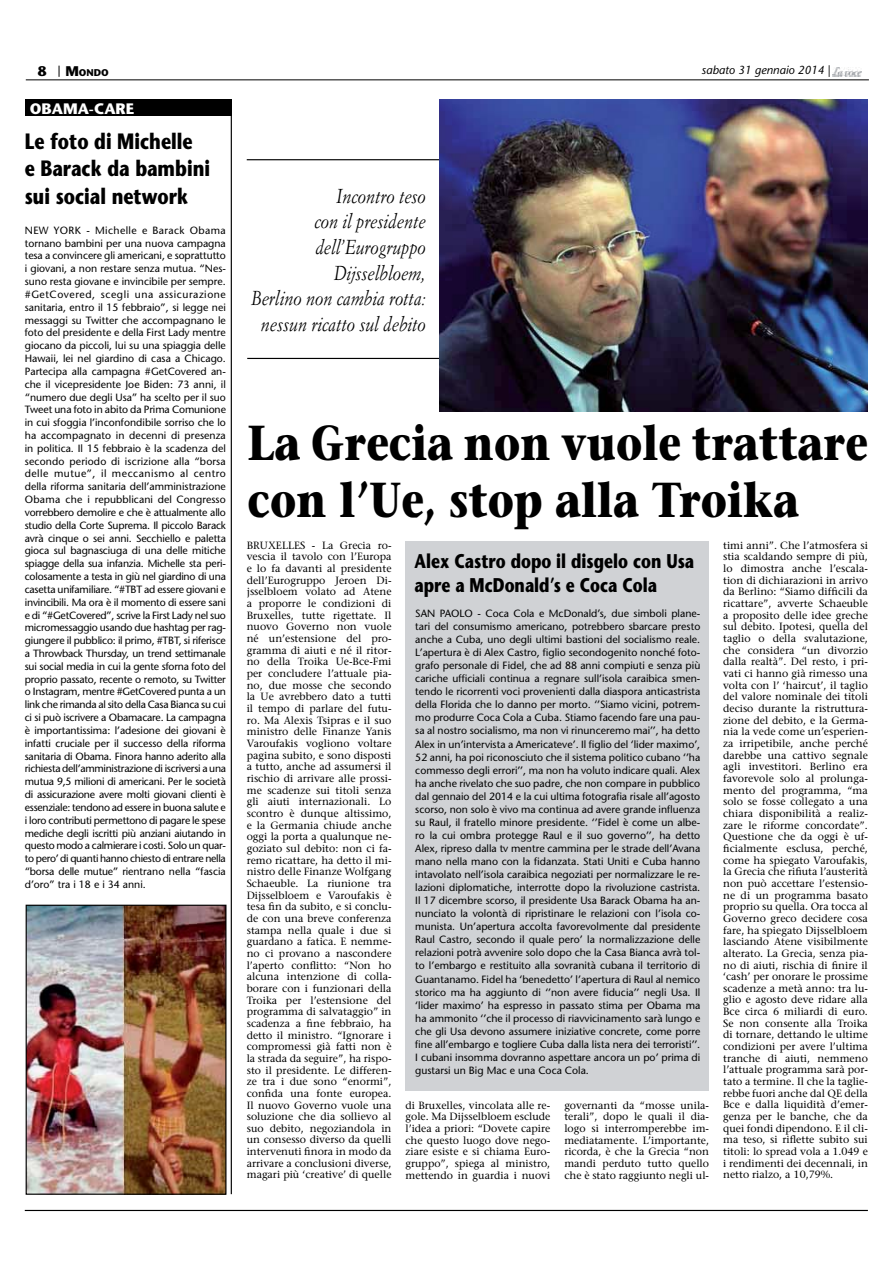
<style>
.page{position:relative;width:893px;height:1263px;background:#fff}
.page>*{position:absolute;margin:0;border:0;box-sizing:border-box;transform-origin:0 0}
.t1{font:700 49.05px/57.2px "Stone Serif";color:#000;scale:.83 1}
.t2{font:700 22.2px/28px "Stone Sans";color:#000;scale:.8 1}
.t3{font:italic 19.8px/25.7px "Simoncini Garamond";color:#000;text-align:right;scale:.86 1}
.t4{font:700 19.8px/24.5px "Stone Sans";color:#000;scale:.79 1}
.t5{font:700 15.15px "Stone Sans";color:#fff}
.t6{font:700 13.95px "Stone Sans";color:#000}
.t7{font:italic 11.7px "Stone Sans";color:#000}
.t8{font:10.5px/12.9px "Stone Sans";color:#000;text-align:justify}
.t9{font:10.5px/11.7px "Stone Serif";color:#000;text-align:justify}
.t10{font:700 9.75px "Stone Sans";color:#000}
.s1{font-size:13.95px}
.s2{font-style:normal}
</style>
<div class="page">
<hr style="left:247px;top:159px;width:620px;height:1px;background:#000">
<hr style="left:247px;top:358px;width:621px;height:1px;background:#000">
<hr style="left:25px;top:1210px;width:843px;height:1px;background:#000">
<div style="left:25px;top:99px;width:206px;height:17px;background:#000"></div>
<hr style="left:231px;top:100px;width:1px;height:1094px;background:#000">
<img style="left:440px;top:99px;width:428px;height:313px">
<div style="left:405px;top:541px;width:304px;height:550px;background:#d0d2d5"></div>
<img style="left:28px;top:907px;width:196px;height:286px">
<div style="left:26px;top:905px;width:200px;height:290px;border:1px solid #000"></div>
<hr style="left:26px;top:80px;width:843px;height:1px;background:#000">
<img style="left:832px;top:67px;width:29px;height:10px">
<h3 class="t6" style="left:38px;top:66px;width:10px">8</h3>
<p class="t10" style="left:65px;top:69px;width:45px"><span class="s1">M</span>ONDO</p>
<p class="t7" style="left:701px;top:66px;width:131px">sabato 31 gennaio 2014 <span class="s2">|</span></p>
<h3 class="t5" style="left:30px;top:103px;width:106px">OBAMA-CARE</h3>
<h2 class="t2" style="left:25px;top:129px;width:233px">Le foto di Michelle<br>e Barack da bambini sui social network</h2>
<p class="t8" style="left:25px;top:225px;width:203px">NEW YORK - Michelle e Barack Obama tornano bambini per una nuova campagna tesa a convincere gli americani, e soprattutto i giovani, a non restare senza mutua. “Nes&shy;suno resta giovane e invincibile per sempre. #GetCovered, scegli una assicurazione sanitaria, entro il 15 febbraio”, si legge nei messaggi su Twitter che accompagnano le foto del presidente e della First Lady mentre giocano da piccoli, lui su una spiaggia delle Hawaii, lei nel giardino di casa a Chicago.<br>Partecipa alla campagna #GetCovered an&shy;che il vicepresidente Joe Biden: 73 anni, il “numero due degli Usa” ha scelto per il suo Tweet una foto in abito da Prima Comunione in cui sfoggia l’inconfondibile sorriso che lo ha accompagnato in decenni di presenza in politica. Il 15 febbraio è la scadenza del secondo periodo di iscrizione alla “borsa delle mutue”, il meccanismo al centro della riforma sanitaria dell’amministrazione Obama che i repubblicani del Congresso vorrebbero demolire e che è attualmente allo studio della Corte Suprema. Il piccolo Barack avrà cinque o sei anni. Secchiello e paletta gioca sul bagnasciuga di una delle mitiche spiagge della sua infanzia. Michelle sta peri&shy;colosamente a testa in giù nel giardino di una casetta unifamiliare. “#TBT ad essere giovani e invincibili. Ma ora è il momento di essere sani e di “#GetCovered”, scrive la First Lady nel suo micromessaggio usando due hashtag per rag&shy;giungere il pubblico: il primo, #TBT, si riferisce a Throwback Thursday, un trend settimanale sui social media in cui la gente sforna foto del proprio passato, recente o remoto, su Twitter o Instagram, mentre #GetCovered punta a un link che rimanda al sito della Casa Bianca su cui ci si può iscrivere a Obamacare. La campagna è importantissima: l’adesione dei giovani è infatti cruciale per il successo della riforma sanitaria di Obama. Finora hanno aderito alla richiesta dell’amministrazione di iscriversi a una mutua 9,5 milioni di americani. Per le società di assicurazione avere molti giovani clienti è essenziale: tendono ad essere in buona salute e i loro contributi permettono di pagare le spese mediche degli iscritti più anziani aiutando in questo modo a calmierare i costi. Solo un quar&shy;to pero’ di quanti hanno chiesto di entrare nella “borsa delle mutue” rientrano nella “fascia d’oro” tra i 18 e i 34 anni.</p>
<h3 class="t3" style="left:252px;top:185px;width:204px">Incontro teso<br>con il presidente dell’Eurogruppo<br>Dijsselbloem,<br>Berlino non cambia rotta: nessun ricatto sul debito</h3>
<h1 class="t1" style="left:248px;top:419px;width:749px">La Grecia non vuole trattare con l’Ue, stop alla Troika</h1>
<p class="t9" style="left:247px;top:540px;width:146px">BRUXELLES - La Grecia ro&shy;vescia il tavolo con l’Europa e lo fa davanti al presidente dell’Eurogruppo Jeroen Di&shy;jsselbloem volato ad Atene a proporre le condizioni di Bruxelles, tutte rigettate. Il nuovo Governo non vuole né un’estensione del pro&shy;gramma di aiuti e né il ritor&shy;no della Troika Ue-Bce-Fmi per concludere l’attuale pia&shy;no, due mosse che secondo la Ue avrebbero dato a tutti il tempo di parlare del futu&shy;ro. Ma Alexis Tsipras e il suo ministro delle Finanze Yanis Varoufakis vogliono voltare pagina subito, e sono disposti a tutto, anche ad assumersi il rischio di arrivare alle prossi&shy;me scadenze sui titoli senza gli aiuti internazionali. Lo scontro è dunque altissimo, e la Germania chiude anche oggi la porta a qualunque ne&shy;goziato sul debito: non ci fa&shy;remo ricattare, ha detto il mi&shy;nistro delle Finanze Wolfgang Schaeuble. La riunione tra Dijsselbloem e Varoufakis è tesa fin da subito, e si conclu&shy;de con una breve conferenza stampa nella quale i due si guardano a fatica. E nemme&shy;no ci provano a nascondere l’aperto conflitto: “Non ho alcuna intenzione di colla&shy;borare con i funzionari della Troika per l’estensione del programma di salvataggio” in scadenza a fine febbraio, ha detto il ministro. “Ignorare i compromessi già fatti non è la strada da seguire”, ha rispo&shy;sto il presidente. Le differen&shy;ze tra i due sono “enormi”, confida una fonte europea.<br>Il nuovo Governo vuole una soluzione che dia sollievo al suo debito, negoziandola in un consesso diverso da quelli intervenuti finora in modo da arrivare a conclusioni diverse, magari più ‘creative’ di quelle</p>
<p class="t9" style="left:723px;top:540px;width:146px">timi anni”. Che l’atmosfera si stia scaldando sempre di più, lo dimostra anche l’escala&shy;tion di dichiarazioni in arrivo da Berlino: “Siamo difficili da ricattare”, avverte Schaeuble a proposito delle idee greche sul debito. Ipotesi, quella del taglio o della svalutazione, che considera “un divorzio dalla realtà”. Del resto, i pri&shy;vati ci hanno già rimesso una volta con l’ ‘haircut’, il taglio del valore nominale dei titoli deciso durante la ristruttura&shy;zione del debito, e la Germa&shy;nia la vede come un’esperien&shy;za irripetibile, anche perché darebbe una cattivo segnale agli investitori. Berlino era favorevole solo al prolunga&shy;mento del programma, “ma solo se fosse collegato a una chiara disponibilità a realiz&shy;zare le riforme concordate”.<br>Questione che da oggi è uf&shy;ficialmente esclusa, perché, come ha spiegato Varoufakis, la Grecia che rifiuta l’austerità non può accettare l’estensio&shy;ne di un programma basato proprio su quella. Ora tocca al Governo greco decidere cosa fare, ha spiegato Dijsselbloem lasciando Atene visibilmente alterato. La Grecia, senza pia&shy;no di aiuti, rischia di finire il ‘cash’ per onorare le prossime scadenze a metà anno: tra lu&shy;glio e agosto deve ridare alla Bce circa 6 miliardi di euro.<br>Se non consente alla Troika di tornare, dettando le ultime condizioni per avere l’ultima tranche di aiuti, nemmeno l’attuale programma sarà por&shy;tato a termine. Il che la taglie&shy;rebbe fuori anche dal QE della Bce e dalla liquidità d’emer&shy;genza per le banche, che da quei fondi dipendono. E il cli&shy;ma teso, si riflette subito sui titoli: lo spread vola a 1.049 e i rendimenti dei decennali, in netto rialzo, a 10,79%.</p>
<h3 class="t4" style="left:415px;top:551px;width:355px">Alex Castro dopo il disgelo con Usa apre a McDonald’s e Coca Cola</h3>
<p class="t8" style="left:415px;top:608px;width:286px">SAN PAOLO - Coca Cola e McDonald’s, due simboli plane&shy;tari del consumismo americano, potrebbero sbarcare presto anche a Cuba, uno degli ultimi bastioni del socialismo reale.<br>L’apertura è di Alex Castro, figlio secondogenito nonché foto&shy;grafo personale di Fidel, che ad 88 anni compiuti e senza più cariche ufficiali continua a regnare sull’isola caraibica smen&shy;tendo le ricorrenti voci provenienti dalla diaspora anticastrista della Florida che lo danno per morto. ‘’Siamo vicini, potrem&shy;mo produrre Coca Cola a Cuba. Stiamo facendo fare una pau&shy;sa al nostro socialismo, ma non vi rinunceremo mai’’, ha detto Alex in un’intervista a Americateve’. Il figlio del ‘lider maximo’, 52 anni, ha poi riconosciuto che il sistema politico cubano ‘’ha commesso degli errori’’, ma non ha voluto indicare quali. Alex ha anche rivelato che suo padre, che non compare in pubblico dal gennaio del 2014 e la cui ultima fotografia risale all’agosto scorso, non solo è vivo ma continua ad avere grande influenza su Raul, il fratello minore presidente. ‘’Fidel è come un albe&shy;ro la cui ombra protegge Raul e il suo governo’’, ha detto Alex, ripreso dalla tv mentre cammina per le strade dell’Avana mano nella mano con la fidanzata. Stati Uniti e Cuba hanno intavolato nell’isola caraibica negoziati per normalizzare le re&shy;lazioni diplomatiche, interrotte dopo la rivoluzione castrista.<br>Il 17 dicembre scorso, il presidente Usa Barack Obama ha an&shy;nunciato la volontà di ripristinare le relazioni con l’isola co&shy;munista. Un’apertura accolta favorevolmente dal presidente Raul Castro, secondo il quale pero’ la normalizzazione delle relazioni potrà avvenire solo dopo che la Casa Bianca avrà tol&shy;to l’embargo e restituito alla sovranità cubana il territorio di Guantanamo. Fidel ha ‘benedetto’ l’apertura di Raul al nemico storico ma ha aggiunto di ‘’non avere fiducia’’ negli Usa. Il ‘lider maximo’ ha espresso in passato stima per Obama ma ha ammonito ‘’che il processo di riavvicinamento sarà lungo e che gli Usa devono assumere iniziative concrete, come porre fine all’embargo e togliere Cuba dalla lista nera dei terroristi’’.<br>I cubani insomma dovranno aspettare ancora un po’ prima di gustarsi un Big Mac e una Coca Cola.</p>
<p class="t9" style="left:405px;top:1100px;width:146px">di Bruxelles, vincolata alle re&shy;gole. Ma Dijsselbloem esclude l’idea a priori: “Dovete capire che questo luogo dove nego&shy;ziare esiste e si chiama Euro&shy;gruppo”, spiega al ministro, mettendo in guardia i nuovi</p>
<p class="t9" style="left:564px;top:1100px;width:146px">governanti da “mosse unila&shy;terali”, dopo le quali il dia&shy;logo si interromperebbe im&shy;mediatamente. L’importante, ricorda, è che la Grecia “non mandi perduto tutto quello che è stato raggiunto negli ul-</p>
</div>
